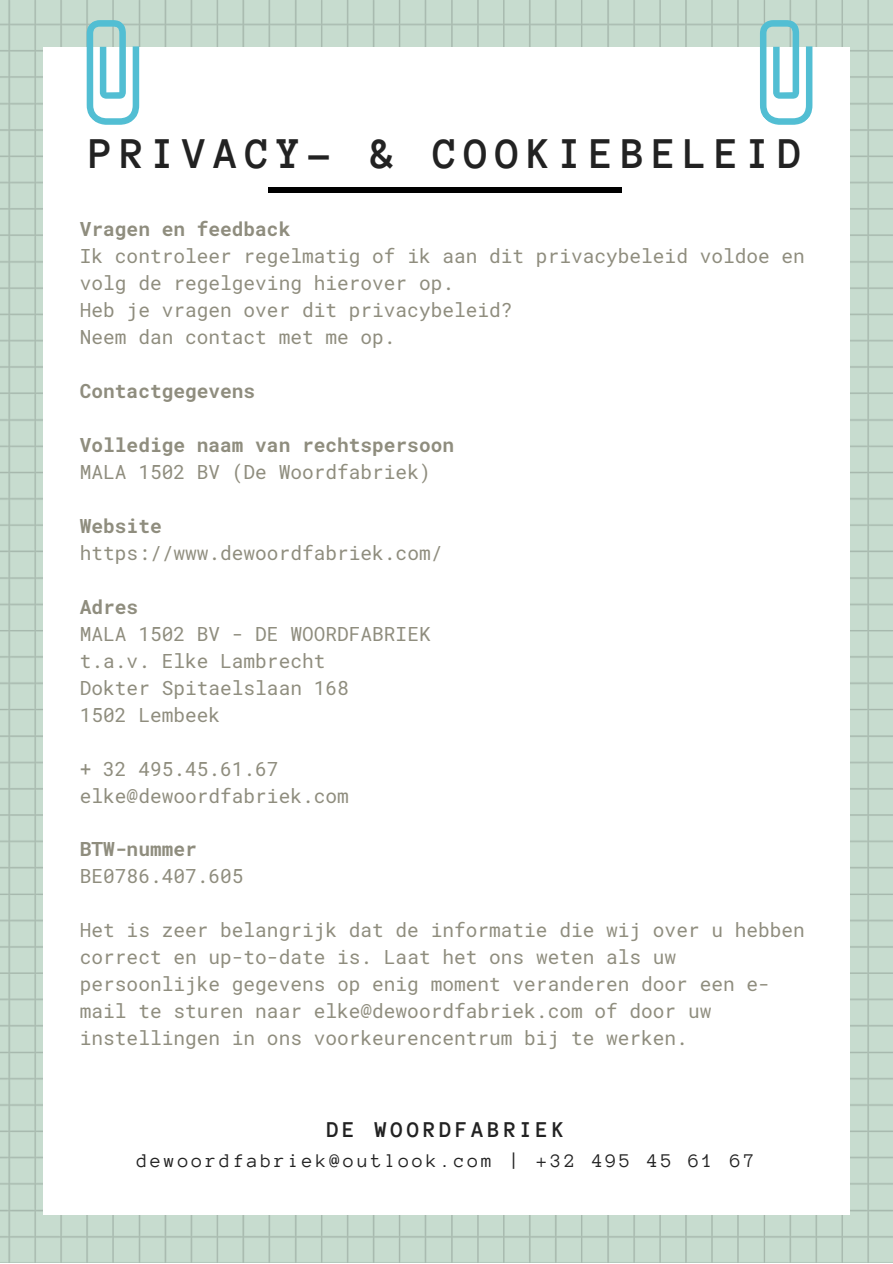
<style>
.page{position:relative;width:893px;height:1264px;background:#fff}
.page>*{position:absolute;margin:0;border:0;box-sizing:border-box;transform-origin:0 0}
.t1{font:700 45px "Anonymous Pro";letter-spacing:.15em;color:#222}
.t2{font:700 23.1px "Anonymous Pro";letter-spacing:.15em;color:#222}
.t3{font:19.8px "Anonymous Pro";letter-spacing:.15em;color:#222}
.t4{font:19.5px/27px "Roboto Mono";color:#8f8d7e}
.t5{font:700 19.5px "Roboto Mono";color:#8f8d7e}
</style>
<div class="page">
<img style="left:0;top:0;width:892px;height:1262px">
<div style="left:44px;top:47px;width:805px;height:1167px;background:#fff"></div>
<div style="left:268px;top:187px;width:354px;height:5px;background:#000"></div>
<svg style="left:87px;top:20px;width:52px;height:105px"></svg>
<svg style="left:759px;top:20px;width:53px;height:105px"></svg>
<p class="t1" style="left:89px;top:131px;width:714px">PRIVACY- &amp; COOKIEBELEID</p>
<p class="t5" style="left:80px;top:215px;width:212px">Vragen en feedback</p>
<p class="t4" style="left:80px;top:241px;width:726px">Ik controleer regelmatig of ik aan dit privacybeleid voldoe en volg de regelgeving hierover op.</p>
<p class="t4" style="left:80px;top:295px;width:434px">Heb je vragen over dit privacybeleid?</p>
<p class="t4" style="left:80px;top:322px;width:317px">Neem dan contact met me op.</p>
<p class="t5" style="left:80px;top:377px;width:177px">Contactgegevens</p>
<p class="t5" style="left:80px;top:431px;width:376px">Volledige naam van rechtspersoon</p>
<p class="t4" style="left:80px;top:457px;width:352px">MALA 1502 BV (De Woordfabriek)</p>
<p class="t5" style="left:80px;top:512px;width:83px">Website</p>
<p class="t4" style="left:80px;top:538px;width:364px">https://www.dewoordfabriek.com/</p>
<p class="t5" style="left:80px;top:593px;width:60px">Adres</p>
<p class="t4" style="left:80px;top:619px;width:352px">MALA 1502 BV - DE WOORDFABRIEK</p>
<p class="t4" style="left:80px;top:646px;width:247px">t.a.v. Elke Lambrecht</p>
<p class="t4" style="left:80px;top:673px;width:270px">Dokter Spitaelslaan 168</p>
<p class="t4" style="left:80px;top:700px;width:142px">1502 Lembeek</p>
<p class="t4" style="left:80px;top:754px;width:200px">+ 32 495.45.61.67</p>
<p class="t4" style="left:80px;top:781px;width:270px">elke@dewoordfabriek.com</p>
<p class="t5" style="left:80px;top:836px;width:118px">BTW-nummer</p>
<p class="t4" style="left:80px;top:862px;width:165px">BE0786.407.605</p>
<p class="t4" style="left:80px;top:916px;width:726px">Het is zeer belangrijk dat de informatie die wij over u hebben correct en up-to-date is. Laat het ons weten als uw persoonlijke gegevens op enig moment veranderen door een e&shy;mail te sturen naar elke@dewoordfabriek.com of door uw instellingen in ons voorkeurencentrum bij te werken.</p>
<p class="t2" style="left:327px;top:1118px;width:239px">DE WOORDFABRIEK</p>
<p class="t3" style="left:137px;top:1151px;width:619px">dewoordfabriek@outlook.com | +32 495 45 61 67</p>
</div>
